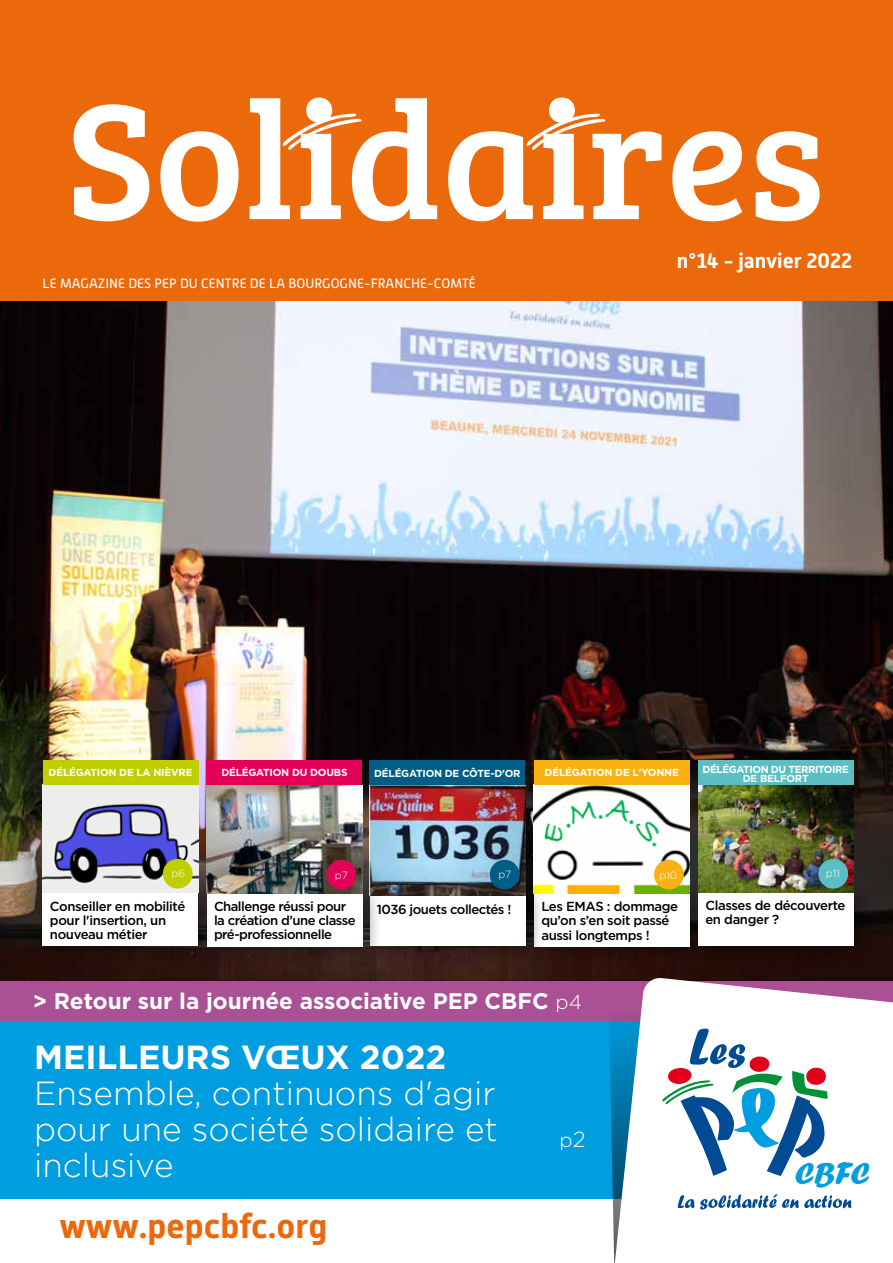
<style>
.page{position:relative;width:893px;height:1263px;background:#fff}
.page>*{position:absolute;margin:0;border:0;box-sizing:border-box;transform-origin:0 0}
.t1{font:700 34.5px "Alwyn New";color:#eb690b}
.t2{font:300 33.45px/36px "Gotham";color:#fff;text-align:justify}
.t3{font:700 33.45px "Gotham";color:#fff}
.t4{font:31.5px "Forte";color:#009ee0}
.t5{font:700 22.5px "Gotham";color:#fff}
.t6{font:700 21px "Alwyn New";color:#fff}
.t7{font:300 19.95px "Gotham";color:#fff}
.t8{font:13.5px "Alwyn New";color:#fff}
.t9{font:500 13.05px/14.2px "Gotham";letter-spacing:-.03em;color:#000}
.t10{font:300 10.5px "Gotham";color:#fff}
.t11{font:700 10.2px "Gotham";letter-spacing:-.02em;color:#fff}
.t12{font:700 10.2px/9.1px "Gotham";letter-spacing:-.04em;color:#fff;text-align:center}
.s1{font-weight:300;font-size:19.95px}
.s2{font-size:21.75px}
</style>
<div class="page">
<img style="left:0;top:301px;width:893px;height:680px">
<div style="left:0;top:0;width:893px;height:301px;background:#eb690b"></div>
<svg style="left:672px;top:131px;width:148px;height:90px"></svg>
<svg style="left:74px;top:104px;width:165px;height:118px"></svg>
<svg style="left:250px;top:98px;width:411px;height:123px"></svg>
<div style="left:0;top:1011px;width:893px;height:187px;background:#009ee0"></div>
<div style="left:0;top:981px;width:893px;height:39px;background:#aa5095"></div>
<svg style="left:611px;top:977px;width:282px;height:286px;fill:#fff"></svg>
<svg style="left:678px;top:1195px;width:16px;height:13px"></svg>
<svg style="left:700px;top:1194px;width:151px;height:15px"></svg>
<svg style="left:662px;top:1029px;width:166px;height:147px;background:#b3c9d8"></svg>
<svg style="left:842px;top:1162px;width:11px;height:5px"></svg>
<div style="left:520px;top:880px;width:190px;height:87px;background:#280f0a"></div>
<div style="left:534px;top:894px;width:156px;height:52px;background:#fff"></div>
<img style="left:534px;top:785px;width:155px;height:109px">
<div style="left:534px;top:761px;width:155px;height:24px;background:#f8b212"></div>
<div style="left:654px;top:860px;width:30px;height:29px;background:#f8b212;border-radius:50%"></div>
<div style="left:356px;top:880px;width:190px;height:86px;background:#000;opacity:.5"></div>
<div style="left:370px;top:893px;width:155px;height:53px;background:#fff"></div>
<img style="left:370px;top:785px;width:155px;height:110px">
<div style="left:370px;top:761px;width:155px;height:24px;background:#005d85"></div>
<div style="left:490px;top:860px;width:29px;height:29px;background:#005d85;border-radius:50%"></div>
<div style="left:29px;top:881px;width:190px;height:85px;background:#000;opacity:.5"></div>
<div style="left:43px;top:893px;width:155px;height:53px;background:#fff"></div>
<img style="left:43px;top:785px;width:155px;height:108px">
<div style="left:43px;top:761px;width:155px;height:24px;background:#c0ce00"></div>
<div style="left:163px;top:859px;width:30px;height:29px;background:#c0ce00;border-radius:50%"></div>
<div style="left:685px;top:880px;width:190px;height:86px;background:#000;opacity:.5"></div>
<div style="left:698px;top:893px;width:156px;height:53px;background:#fff"></div>
<img style="left:698px;top:785px;width:156px;height:108px">
<div style="left:698px;top:761px;width:156px;height:24px;background:#5bbec3"></div>
<div style="left:818px;top:859px;width:30px;height:29px;background:#5bbec3;border-radius:50%"></div>
<div style="left:193px;top:881px;width:190px;height:86px;background:#000;opacity:.5"></div>
<div style="left:207px;top:894px;width:155px;height:53px;background:#fff"></div>
<img style="left:206px;top:785px;width:156px;height:109px">
<div style="left:206px;top:761px;width:156px;height:24px;background:#e30059"></div>
<div style="left:327px;top:860px;width:29px;height:29px;background:#e30059;border-radius:50%"></div>
<p class="t8" style="left:43px;top:276px;width:435px">LE MAGAZINE DES PEP DU CENTRE DE LA BOURGOGNE-FRANCHE-COMTÉ</p>
<h3 class="t6" style="left:677px;top:249px;width:177px">n°14 - janvier 2022</h3>
<p class="t11" style="left:49px;top:766px;width:145px">DÉLÉGATION DE LA NIÈVRE</p>
<p class="t11" style="left:221px;top:766px;width:128px">DÉLÉGATION DU DOUBS</p>
<p class="t11" style="left:374px;top:767px;width:148px">DÉLÉGATION DE CÔTE-D'OR</p>
<p class="t11" style="left:545px;top:766px;width:136px">DÉLÉGATION DE L'YONNE</p>
<p class="t12" style="left:703px;top:764px;width:148px">DÉLÉGATION DU TERRITOIRE<br>DE BELFORT</p>
<p class="t10" style="left:172px;top:866px;width:15px">p6</p>
<p class="t9" style="left:50px;top:899px;width:137px">Conseiller en mobilité pour l'insertion, un nouveau métier</p>
<p class="t10" style="left:335px;top:868px;width:15px">p7</p>
<p class="t9" style="left:214px;top:899px;width:143px">Challenge réussi pour la création d’une classe pré-professionnelle</p>
<p class="t10" style="left:498px;top:868px;width:15px">p7</p>
<p class="t9" style="left:377px;top:902px;width:136px">1036 jouets collectés !</p>
<p class="t10" style="left:659px;top:868px;width:19px">p10</p>
<p class="t9" style="left:541px;top:899px;width:138px">Les EMAS : dommage qu’on s’en soit passé aussi longtemps !</p>
<p class="t10" style="left:826px;top:866px;width:15px">p11</p>
<p class="t9" style="left:705px;top:898px;width:142px">Classes de découverte en danger ?</p>
<h3 class="t5" style="left:33px;top:986px;width:551px">&gt; Retour sur la journée associative PEP CBFC <span class="s1">p4</span></h3>
<h2 class="t3" style="left:34px;top:1035px;width:414px">MEILLEURS VŒUX 2022</h2>
<h2 class="t2" style="left:34px;top:1074px;width:465px">Ensemble, continuons d'agir pour une société solidaire et inclusive</h2>
<h1 class="t1" style="left:59px;top:1206px;width:270px">www.pepcbfc.org</h1>
<h3 class="t7" style="left:560px;top:1128px;width:28px">p<span class="s2">2</span></h3>
<h3 class="t4" style="left:795px;top:1154px;width:76px">CBFC</h3>
</div>
